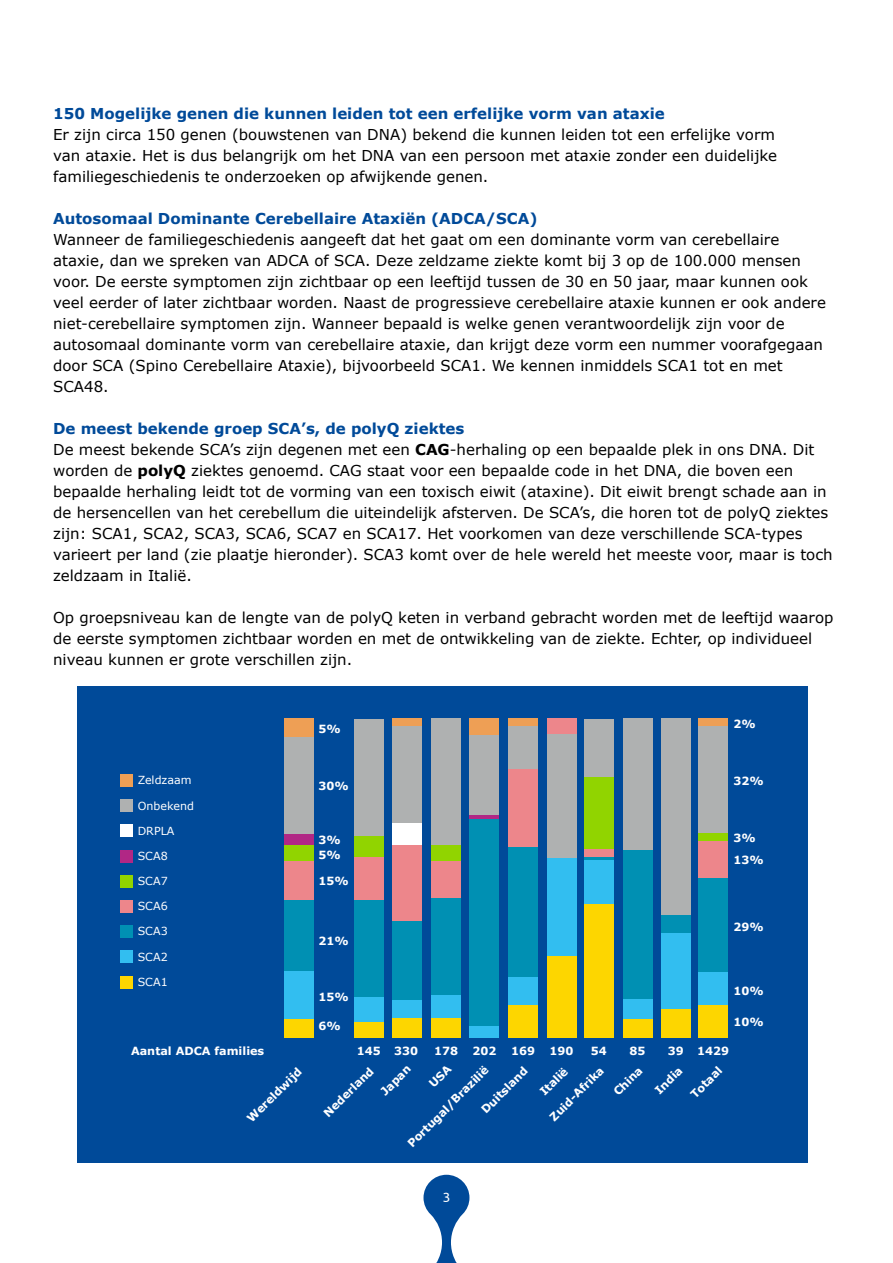
<style>
.page{position:relative;width:893px;height:1263px;background:#fff}
.page>*{position:absolute;margin:0;border:0;box-sizing:border-box;transform-origin:0 0}
.t1{font:15px/21px "Verdana";color:#000}
.t2{font:700 15px "Verdana";color:#004a99}
.t3{font:13.5px "Ubuntu";color:#fff}
.t4{font:700 11.25px/14.5px "Verdana";color:#fff}
.t5{font:11.1px "Verdana";color:#fff}
.s1{font-weight:700;color:#004a99}
.s2{font-weight:700}
</style>
<div class="page">
<svg style="left:423px;top:1175px;width:46px;height:88px"></svg>
<div style="left:78px;top:686px;width:730px;height:476px;background:#004a99"></div>
<div style="left:285px;top:718px;width:29px;height:19px;background:#ee9f55"></div>
<div style="left:393px;top:718px;width:29px;height:8px;background:#ee9f55"></div>
<div style="left:470px;top:718px;width:29px;height:19px;background:#ee9f55"></div>
<div style="left:508px;top:718px;width:30px;height:8px;background:#ee9f55"></div>
<div style="left:699px;top:718px;width:29px;height:8px;background:#ee9f55"></div>
<div style="left:393px;top:822px;width:29px;height:23px;background:#fff"></div>
<div style="left:285px;top:833px;width:29px;height:12px;background:#b12785"></div>
<div style="left:285px;top:861px;width:29px;height:39px;background:#ed868b"></div>
<div style="left:285px;top:970px;width:29px;height:49px;background:#32bef0"></div>
<div style="left:120px;top:774px;width:12px;height:13px;background:#ee9f55"></div>
<div style="left:120px;top:799px;width:12px;height:13px;background:#afb1b1"></div>
<div style="left:120px;top:825px;width:12px;height:12px;background:#fff"></div>
<div style="left:120px;top:850px;width:12px;height:12px;background:#b12785"></div>
<div style="left:120px;top:875px;width:12px;height:12px;background:#91d400"></div>
<div style="left:120px;top:900px;width:12px;height:13px;background:#ed868b"></div>
<div style="left:120px;top:925px;width:12px;height:13px;background:#0090b3"></div>
<div style="left:120px;top:950px;width:12px;height:13px;background:#32bef0"></div>
<div style="left:120px;top:976px;width:12px;height:12px;background:#fdd600"></div>
<div style="left:355px;top:718px;width:29px;height:118px;background:#afb1b1"></div>
<div style="left:393px;top:726px;width:29px;height:96px;background:#afb1b1"></div>
<div style="left:431px;top:718px;width:29px;height:127px;background:#afb1b1"></div>
<div style="left:547px;top:734px;width:29px;height:124px;background:#afb1b1"></div>
<div style="left:584px;top:718px;width:30px;height:59px;background:#afb1b1"></div>
<div style="left:623px;top:718px;width:29px;height:132px;background:#afb1b1"></div>
<div style="left:662px;top:718px;width:29px;height:201px;background:#afb1b1"></div>
<div style="left:699px;top:726px;width:29px;height:108px;background:#afb1b1"></div>
<div style="left:470px;top:735px;width:29px;height:81px;background:#afb1b1"></div>
<div style="left:508px;top:726px;width:30px;height:44px;background:#afb1b1"></div>
<div style="left:285px;top:737px;width:29px;height:96px;background:#afb1b1"></div>
<div style="left:355px;top:836px;width:29px;height:21px;background:#91d400"></div>
<div style="left:584px;top:778px;width:30px;height:75px;background:#91d400"></div>
<div style="left:699px;top:834px;width:29px;height:10px;background:#91d400"></div>
<div style="left:431px;top:845px;width:29px;height:18px;background:#91d400"></div>
<div style="left:285px;top:845px;width:29px;height:16px;background:#91d400"></div>
<div style="left:355px;top:857px;width:29px;height:43px;background:#ed868b"></div>
<div style="left:393px;top:845px;width:29px;height:76px;background:#ed868b"></div>
<div style="left:431px;top:861px;width:29px;height:37px;background:#ed868b"></div>
<div style="left:508px;top:770px;width:30px;height:80px;background:#ed868b"></div>
<div style="left:699px;top:841px;width:29px;height:43px;background:#ed868b"></div>
<div style="left:584px;top:849px;width:30px;height:8px;background:#ed868b"></div>
<div style="left:355px;top:900px;width:29px;height:99px;background:#0090b3"></div>
<div style="left:470px;top:815px;width:29px;height:211px;background:#0090b3"></div>
<div style="left:508px;top:847px;width:30px;height:131px;background:#0090b3"></div>
<svg style="left:584px;top:857px;width:30px;height:4px"></svg>
<div style="left:623px;top:850px;width:29px;height:150px;background:#0090b3"></div>
<div style="left:662px;top:915px;width:29px;height:20px;background:#0090b3"></div>
<div style="left:699px;top:878px;width:29px;height:100px;background:#0090b3"></div>
<div style="left:393px;top:921px;width:29px;height:79px;background:#0090b3"></div>
<div style="left:431px;top:898px;width:29px;height:97px;background:#0090b3"></div>
<div style="left:285px;top:900px;width:29px;height:71px;background:#0090b3"></div>
<div style="left:355px;top:997px;width:29px;height:26px;background:#32bef0"></div>
<div style="left:393px;top:1000px;width:29px;height:26px;background:#32bef0"></div>
<div style="left:431px;top:995px;width:29px;height:26px;background:#32bef0"></div>
<div style="left:470px;top:1026px;width:29px;height:11px;background:#32bef0"></div>
<div style="left:508px;top:978px;width:30px;height:27px;background:#32bef0"></div>
<div style="left:584px;top:861px;width:30px;height:43px;background:#32bef0"></div>
<div style="left:623px;top:999px;width:29px;height:23px;background:#32bef0"></div>
<div style="left:662px;top:934px;width:29px;height:81px;background:#32bef0"></div>
<div style="left:699px;top:973px;width:29px;height:32px;background:#32bef0"></div>
<div style="left:355px;top:1022px;width:29px;height:15px;background:#fdd600"></div>
<div style="left:393px;top:1018px;width:29px;height:19px;background:#fdd600"></div>
<div style="left:431px;top:1018px;width:29px;height:19px;background:#fdd600"></div>
<div style="left:508px;top:1005px;width:30px;height:32px;background:#fdd600"></div>
<div style="left:623px;top:1019px;width:29px;height:18px;background:#fdd600"></div>
<div style="left:662px;top:1009px;width:29px;height:28px;background:#fdd600"></div>
<div style="left:699px;top:1005px;width:29px;height:32px;background:#fdd600"></div>
<div style="left:285px;top:1019px;width:29px;height:18px;background:#fdd600"></div>
<div style="left:547px;top:718px;width:29px;height:16px;background:#ed868b"></div>
<div style="left:547px;top:858px;width:29px;height:98px;background:#32bef0"></div>
<div style="left:547px;top:956px;width:29px;height:81px;background:#fdd600"></div>
<div style="left:584px;top:904px;width:30px;height:133px;background:#fdd600"></div>
<hr style="left:470px;top:815px;width:29px;height:3px;background:#b12785">
<p class="t2" style="left:53px;top:103px;width:613px">150 Mogelijke genen die kunnen leiden tot een erfelijke vorm van ataxie</p>
<p class="t1" style="left:53px;top:124px;width:726px">Er zijn circa 150 genen (bouwstenen van DNA) bekend die kunnen leiden tot een erfelijke vorm van ataxie. Het is dus belangrijk om het DNA van een persoon met ataxie zonder een duidelijke familiegeschiedenis te onderzoeken op afwijkende genen.</p>
<p class="t2" style="left:53px;top:208px;width:486px">Autosomaal Dominante Cerebellaire Ataxiën (ADCA/SCA)</p>
<p class="t1" style="left:53px;top:229px;width:774px">Wanneer de familiegeschiedenis aangeeft dat het gaat om een dominante vorm van cerebellaire ataxie, dan we spreken van ADCA of SCA. Deze zeldzame ziekte komt bij 3 op de 100.000 mensen voor. De eerste symptomen zijn zichtbaar op een leeftijd tussen de 30 en 50 jaar, maar kunnen ook veel eerder of later zichtbaar worden. Naast de progressieve cerebellaire ataxie kunnen er ook andere niet-cerebellaire symptomen zijn. Wanneer bepaald is welke genen verantwoordelijk zijn voor de autosomaal dominante vorm van cerebellaire ataxie, dan krijgt deze vorm een nummer voorafgegaan door SCA (Spino Cerebellaire Ataxie), bijvoorbeeld SCA1. We kennen inmiddels SCA1 tot en met SCA48.</p>
<p class="t1" style="left:53px;top:418px;width:781px"><span class="s1">De meest bekende groep SCA’s, de polyQ ziektes<br></span>De meest bekende SCA’s zijn degenen met een <span class="s2">CAG</span>-herhaling op een bepaalde plek in ons DNA. Dit worden de <span class="s2">polyQ</span> ziektes genoemd. CAG staat voor een bepaalde code in het DNA, die boven een bepaalde herhaling leidt tot de vorming van een toxisch eiwit (ataxine). Dit eiwit brengt schade aan in de hersencellen van het cerebellum die uiteindelijk afsterven. De SCA’s, die horen tot de polyQ ziektes zijn: SCA1, SCA2, SCA3, SCA6, SCA7 en SCA17. Het voorkomen van deze verschillende SCA-types varieert per land (zie plaatje hieronder). SCA3 komt over de hele wereld het meeste voor, maar is toch zeldzaam in Italië.</p>
<p class="t1" style="left:53px;top:607px;width:782px">Op groepsniveau kan de lengte van de polyQ keten in verband gebracht worden met de leeftijd waarop de eerste symptomen zichtbaar worden en met de ontwikkeling van de ziekte. Echter, op individueel niveau kunnen er grote verschillen zijn.</p>
<p class="t5" style="left:138px;top:773px;width:55px">Zeldzaam</p>
<p class="t5" style="left:138px;top:798px;width:58px">Onbekend</p>
<p class="t5" style="left:138px;top:823px;width:38px">DRPLA</p>
<p class="t5" style="left:138px;top:848px;width:31px">SCA8</p>
<p class="t5" style="left:138px;top:873px;width:31px">SCA7</p>
<p class="t5" style="left:138px;top:898px;width:31px">SCA6</p>
<p class="t5" style="left:138px;top:924px;width:31px">SCA3</p>
<p class="t5" style="left:138px;top:949px;width:31px">SCA2</p>
<p class="t5" style="left:138px;top:974px;width:31px">SCA1</p>
<p class="t4" style="left:318px;top:721px;width:24px">5%</p>
<p class="t4" style="left:318px;top:778px;width:32px">30%</p>
<p class="t4" style="left:318px;top:833px;width:24px">3%<br>5%</p>
<p class="t4" style="left:318px;top:874px;width:32px">15%</p>
<p class="t4" style="left:318px;top:934px;width:32px">21%</p>
<p class="t4" style="left:318px;top:989px;width:32px">15%</p>
<p class="t4" style="left:318px;top:1019px;width:24px">6%</p>
<p class="t4" style="left:734px;top:716px;width:24px">2%</p>
<p class="t4" style="left:734px;top:773px;width:32px">32%</p>
<p class="t4" style="left:734px;top:827px;width:32px;line-height:21.3px">3%<br>13%</p>
<p class="t4" style="left:734px;top:920px;width:32px">29%</p>
<p class="t4" style="left:734px;top:983px;width:32px">10%</p>
<p class="t4" style="left:734px;top:1014px;width:32px">10%</p>
<p class="t4" style="left:131px;top:1043px;width:135px">Aantal ADCA families</p>
<p class="t4" style="left:357px;top:1043px;width:25px">145</p>
<p class="t4" style="left:394px;top:1043px;width:25px">330</p>
<p class="t4" style="left:434px;top:1043px;width:25px">178</p>
<p class="t4" style="left:473px;top:1043px;width:25px">202</p>
<p class="t4" style="left:511px;top:1043px;width:25px">169</p>
<p class="t4" style="left:550px;top:1043px;width:25px">190</p>
<p class="t4" style="left:591px;top:1043px;width:17px">54</p>
<p class="t4" style="left:629px;top:1043px;width:17px">85</p>
<p class="t4" style="left:668px;top:1043px;width:63px">39 1429</p>
<p class="t4" style="left:537px;top:1088px;width:35px;rotate:-45deg">Italië</p>
<p class="t4" style="left:404px;top:1140px;width:111px;rotate:-45deg">Portugal/Brazilië</p>
<p class="t4" style="left:546px;top:1113px;width:72px;rotate:-45deg">Zuid-Afrika</p>
<p class="t4" style="left:610px;top:1088px;width:37px;rotate:-45deg">China</p>
<p class="t4" style="left:652px;top:1087px;width:35px;rotate:-45deg">India</p>
<p class="t4" style="left:687px;top:1091px;width:41px;rotate:-45deg">Totaal</p>
<p class="t4" style="left:320px;top:1110px;width:67px;rotate:-45deg">Nederland</p>
<p class="t4" style="left:377px;top:1088px;width:39px;rotate:-45deg">Japan</p>
<p class="t4" style="left:478px;top:1106px;width:62px;rotate:-45deg">Duitsland</p>
<p class="t4" style="left:243px;top:1115px;width:74px;rotate:-45deg">Wereldwijd</p>
<p class="t3" style="left:443px;top:1189px;width:9px">3</p>
</div>
